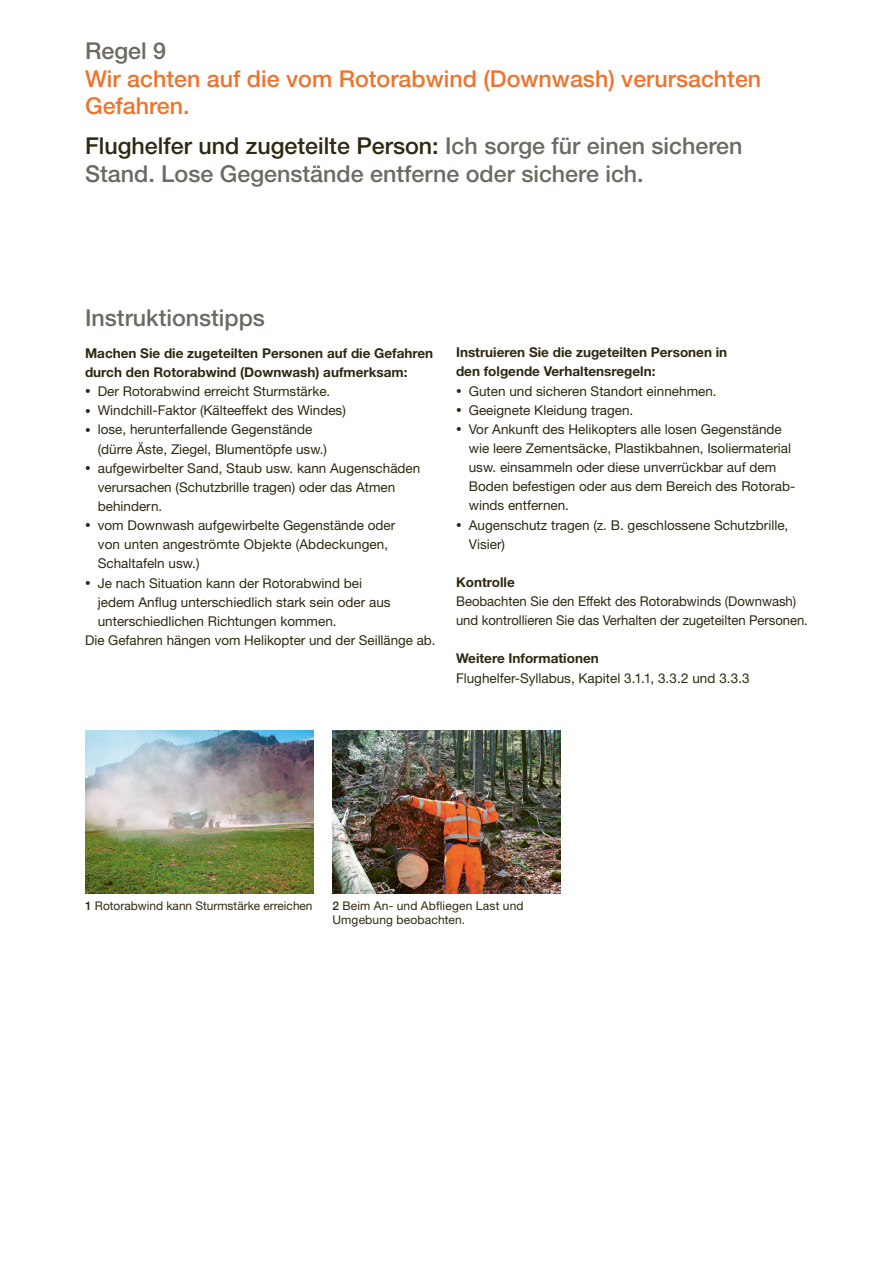
<style>
.page{position:relative;width:893px;height:1263px;background:#fff}
.page>*{position:absolute;margin:0;border:0;box-sizing:border-box;transform-origin:0 0}
.t1{font:500 23.25px/27.5px "Helvetica Neue LT Std";color:#6d6a63}
.t2{font:500 23.25px/27.5px "Helvetica Neue LT Std";color:#ee742d}
.t3{font:13.5px/19.2px "Helvetica Neue LT Std";color:#2f2912}
.t4{font:700 13.5px/19.2px "Helvetica Neue LT Std";color:#2f2912}
.t5{font:12px/13.8px "Helvetica Neue LT Std";letter-spacing:.005em;color:#2f2912}
.s1{color:#2f2912}
.s2{font-size:11.25px}
.s3{font-weight:500}
</style>
<div class="page">
<img style="left:85px;top:730px;width:228px;height:163px">
<img style="left:332px;top:730px;width:229px;height:163px">
<h1 class="t1" style="left:85px;top:37px;width:83px">Regel 9</h1>
<h1 class="t2" style="left:85px;top:64px;width:678px">Wir achten auf die vom Rotorabwind (Downwash) verursachten<br>Gefahren.</h1>
<h1 class="t1" style="left:85px;top:132px;width:659px"><span class="s1">Flughelfer und zugeteilte Person:</span> Ich sorge für einen sicheren<br>Stand. Lose Gegenstände entferne oder sichere ich.</h1>
<h1 class="t1" style="left:85px;top:304px;width:182px">Instruktionstipps</h1>
<p class="t4" style="left:85px;top:343px;width:350px">Machen Sie die zugeteilten Personen auf die Gefahren durch den Rotorabwind (Downwash) aufmerksam:</p>
<p class="t3" style="left:85px;top:382px;width:247px"><span class="s2">•</span> Der Rotorabwind erreicht Sturmstärke.</p>
<p class="t3" style="left:85px;top:401px;width:262px"><span class="s2">•</span> Windchill-Faktor (Kälteeffekt des Windes)</p>
<p class="t3" style="left:98px;top:420px;width:231px;text-indent:-13px"><span class="s2">•</span> lose, herunterfallende Gegenstände (dürre Äste, Ziegel, Blumentöpfe usw.)</p>
<p class="t3" style="left:98px;top:458px;width:324px;text-indent:-13px"><span class="s2">•</span> aufgewirbelter Sand, Staub usw. kann Augenschäden verursachen (Schutzbrille tragen) oder das Atmen behindern.</p>
<p class="t3" style="left:98px;top:515px;width:299px;text-indent:-13px"><span class="s2">•</span> vom Downwash aufgewirbelte Gegenstände oder von unten angeströmte Objekte (Abdeckungen,<br>Schaltafeln usw.)</p>
<p class="t3" style="left:85px;top:573px;width:279px"><span class="s2">•</span> Je nach Situation kann der Rotorabwind bei</p>
<p class="t3" style="left:98px;top:592px;width:294px">jedem Anflug unterschiedlich stark sein oder aus</p>
<p class="t3" style="left:98px;top:611px;width:240px">unterschiedlichen Richtungen kommen.</p>
<p class="t3" style="left:85px;top:630px;width:352px">Die Gefahren hängen vom Helikopter und der Seillänge ab.</p>
<p class="t4" style="left:456px;top:343px;width:273px">Instruieren Sie die zugeteilten Personen in den folgende Verhaltensregeln:</p>
<p class="t3" style="left:456px;top:381px;width:262px"><span class="s2">•</span> Guten und sicheren Standort einnehmen.</p>
<p class="t3" style="left:456px;top:400px;width:179px"><span class="s2">•</span> Geeignete Kleidung tragen.</p>
<p class="t3" style="left:469px;top:419px;width:328px;text-indent:-13px"><span class="s2">•</span> Vor Ankunft des Helikopters alle losen Gegenstände wie leere Zementsäcke, Plastikbahnen, Isoliermaterial usw. einsammeln oder diese unverrückbar auf dem Boden befestigen oder aus dem Bereich des Rotorab&shy;winds entfernen.</p>
<p class="t3" style="left:469px;top:515px;width:321px;text-indent:-13px"><span class="s2">•</span> Augenschutz tragen (z. B. geschlossene Schutzbrille,<br>Visier)</p>
<p class="t4" style="left:456px;top:572px;width:60px">Kontrolle</p>
<p class="t3" style="left:456px;top:591px;width:353px">Beobachten Sie den Effekt des Rotorabwinds (Downwash) und kontrollieren Sie das Verhalten der zugeteilten Personen.</p>
<p class="t4" style="left:456px;top:649px;width:144px">Weitere Informationen</p>
<p class="t3" style="left:456px;top:668px;width:295px">Flughelfer-Syllabus, Kapitel 3.1.1, 3.3.2 und 3.3.3</p>
<p class="t5" style="left:85px;top:899px;width:229px"><span class="s3">1</span> Rotorabwind kann Sturmstärke erreichen</p>
<p class="t5" style="left:332px;top:899px;width:193px"><span class="s3">2</span> Beim An- und Abfliegen Last und<br>Umgebung beobachten.</p>
</div>
